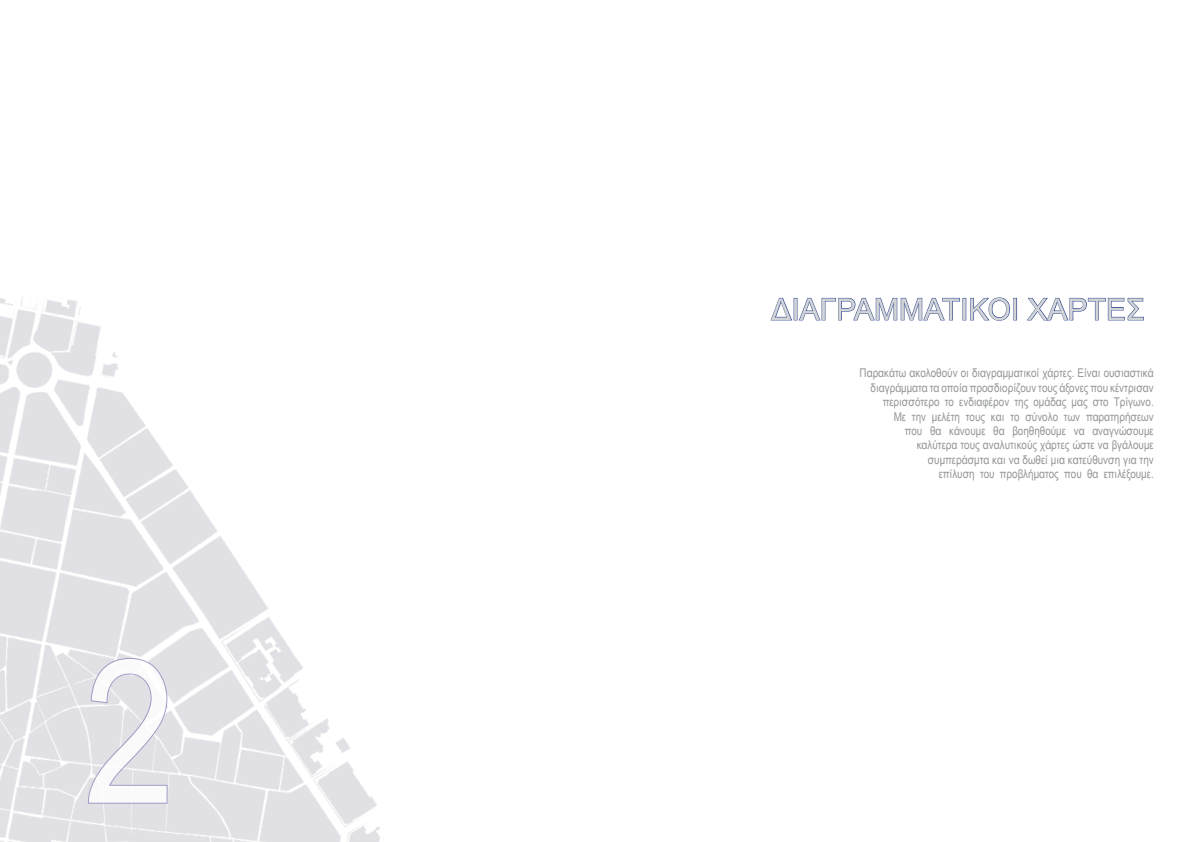
<style>
.page{position:relative;width:1191px;height:842px;background:#fff}
.page>*{position:absolute;margin:0;border:0;box-sizing:border-box;transform-origin:0 0}
.t1{font:200px "Arial Narrow";color:#fff}
.t2{font:30px "Arial";color:#d1d3d4}
.t3{font:12px/14.4px "Arial Narrow";color:#939598;text-align:right}
</style>
<div class="page">
<img style="left:0;top:297px;width:380px;height:544px">
<svg style="left:770px;top:297px;width:22px;height:24px"></svg>
<svg style="left:799px;top:297px;width:161px;height:24px"></svg>
<svg style="left:970px;top:297px;width:40px;height:24px"></svg>
<div style="left:1013px;top:298px;width:4px;height:22px;border:1px solid #25408f"></div>
<svg style="left:1026px;top:297px;width:118px;height:24px"></svg>
<svg style="left:87px;top:657px;width:82px;height:148px;background:#dcdce3"></svg>
<h1 class="t1" style="left:84px;top:585px;width:93px">2</h1>
<h2 class="t2" style="left:771px;top:289px;width:375px">ΔΙΑΓΡΑΜΜΑΤΙΚΟΙ ΧΑΡΤΕΣ</h2>
<p class="t3" style="left:859px;top:366px;width:296px">Παρακάτω ακολοθούν οι διαγραμματικοί χάρτες. Είναι ουσιαστικά διαγράμματα τα οποία προσδιορίζουν τους άξονες που κέντρισαν περισσότερο το ενδιαφέρον της ομάδας μας στο Τρίγωνο.<br>Με την μελέτη τους και το σύνολο των παρατηρήσεων<br>που θα κάνουμε θα βοηθηθούμε να αναγνώσουμε<br>καλύτερα τους αναλυτικούς χάρτες ώστε να βγάλουμε συμπεράσμτα και να δωθεί μια κατεύθυνση για την<br>επίλυση του προβλήματος που θα επιλέξουμε.</p>
</div>
